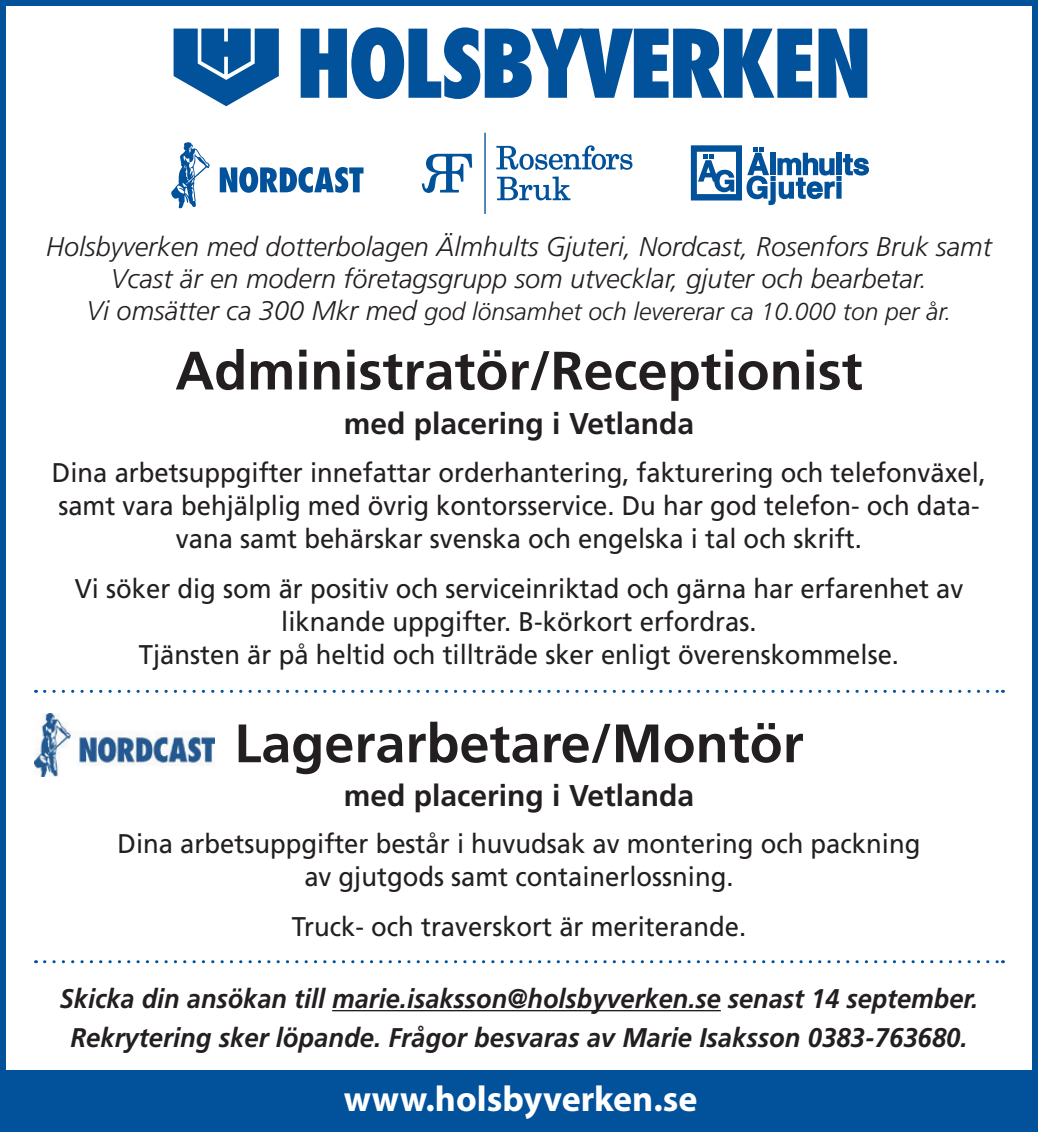
<style>
.page{position:relative;width:1038px;height:1132px;background:#fff}
.page>*{position:absolute;margin:0;border:0;box-sizing:border-box;transform-origin:0 0}
.t1{font:700 54px "Frutiger LT Std";color:#231f20}
.t2{font:700 36px "Myriad Pro";color:#fff}
.t3{font:700 30px "Frutiger LT Std";color:#231f20}
.t4{font:27px/33px "Frutiger LT Std";color:#231f20;text-align:center;scale:.95 1}
.t5{font:italic 700 27px/39px "Frutiger LT Std";color:#231f20;text-align:center;scale:.94 1}
.t6{font:italic 300 27px/32.4px "Frutiger LT Std";color:#231f20;text-align:center}
.t7{font:italic 300 24.6px "Frutiger LT Std";color:#231f20}
.s1{font-size:27px}
</style>
<div class="page">
<div style="left:0;top:1069px;width:1037px;height:62px;background:#01519b"></div>
<svg style="left:45px;top:689px;width:958px;height:3px"></svg>
<svg style="left:45px;top:960px;width:958px;height:2px"></svg>
<hr style="left:332px;top:1009px;width:388px;height:1px;background:#231f20">
<img style="left:34px;top:713px;width:180px;height:62px">
<svg style="left:301px;top:27px;width:511px;height:72px"></svg>
<svg style="left:818px;top:29px;width:49px;height:69px"></svg>
<svg style="left:173px;top:29px;width:106px;height:77px"></svg>
<svg style="left:220px;top:167px;width:143px;height:26px"></svg>
<svg style="left:171px;top:142px;width:39px;height:67px"></svg>
<svg style="left:691px;top:145px;width:178px;height:60px"></svg>
<svg style="left:422px;top:154px;width:50px;height:39px"></svg>
<svg style="left:496px;top:145px;width:136px;height:25px"></svg>
<svg style="left:497px;top:176px;width:73px;height:24px"></svg>
<svg style="left:484px;top:133px;width:1px;height:81px"></svg>
<div style="left:0;top:0;width:1037px;height:1131px;border:6px solid #01519b"></div>
<p class="t6" style="left:46px;top:230px;width:947px">Holsbyverken med dotterbolagen Älmhults Gjuteri, Nordcast, Rosenfors Bruk samt<br>Vcast är en modern företagsgrupp som utvecklar, gjuter och bearbetar.</p>
<p class="t7" style="left:87px;top:298px;width:866px"><span class="s1">Vi omsätter ca 300 Mkr med</span> god lönsamhet och levererar ca 10.000 ton per år.</p>
<h1 class="t1" style="left:175px;top:339px;width:689px">Administratör/Receptionist</h1>
<p class="t3" style="left:344px;top:405px;width:352px">med placering i Vetlanda</p>
<p class="t4" style="left:52px;top:456px;width:984px">Dina arbetsuppgifter innefattar orderhantering, fakturering och telefonväxel, samt vara behjälplig med övrig kontorsservice. Du har god telefon- och data&shy;vana samt behärskar svenska och engelska i tal och skrift.</p>
<p class="t4" style="left:75px;top:571px;width:936px">Vi söker dig som är positiv och serviceinriktad och gärna har erfarenhet av liknande uppgifter. B-körkort erfordras.<br>Tjänsten är på heltid och tillträde sker enligt överenskommelse.</p>
<h1 class="t1" style="left:234px;top:711px;width:571px">Lagerarbetare/Montör</h1>
<p class="t3" style="left:344px;top:778px;width:352px">med placering i Vetlanda</p>
<p class="t4" style="left:118px;top:827px;width:846px">Dina arbetsuppgifter består i huvudsak av montering och packning av gjutgods samt containerlossning.</p>
<p class="t4" style="left:292px;top:909px;width:480px">Truck- och traverskort är meriterande.</p>
<p class="t5" style="left:60px;top:978px;width:978px">Skicka din ansökan till marie.isaksson@holsbyverken.se senast 14 september.<br>Rekrytering sker löpande. Frågor besvaras av Marie Isaksson 0383-763680.</p>
<h2 class="t2" style="left:344px;top:1075px;width:355px">www.holsbyverken.se</h2>
</div>
